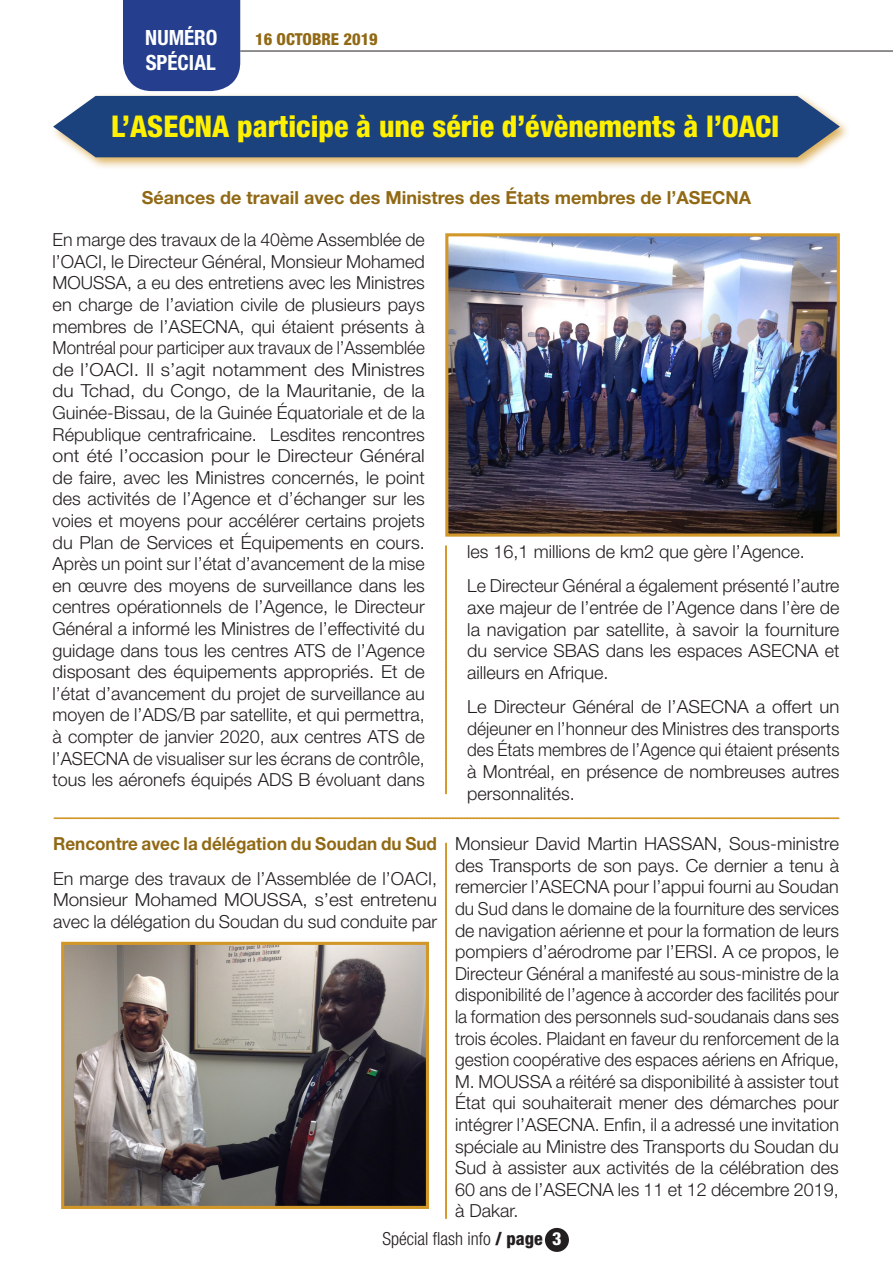
<style>
.page{position:relative;width:893px;height:1263px;background:#fff}
.page>*{position:absolute;margin:0;border:0;box-sizing:border-box;transform-origin:0 0}
.t1{font:800 condensed 30px "Helvetica Neue LT Std";color:#fff101}
.t2{font:700 condensed 21px/25.2px "Helvetica Neue LT Std";color:#fff}
.corps_du_texte{font:300 18px/21.6px "Helvetica Neue LT Std";color:#231f20;text-align:justify}
.corps_du_texte-2{font:700 18px "Helvetica Neue LT Std";color:#916915}
.corps_du_texte-3{font:700 18px "Helvetica Neue LT Std";color:#916915;scale:.95 1}
.t3{font:300 condensed 18px "Helvetica Neue LT Std";color:#231f20}
.t4{font:800 condensed 16.5px "Helvetica Neue LT Std";color:#916915}
.s1{font-weight:800}
.s2{font-weight:800;color:#fff}
</style>
<div class="page">
<hr style="left:240px;top:51px;width:653px;height:1px;background:#231f20">
<div style="left:123px;top:0;width:117px;height:91px;background:#253f8e"></div>
<div style="left:545px;top:1228px;width:24px;height:24px;background:#231f20;border-radius:50%"></div>
<div style="left:50px;top:92px;width:801px;height:78px;background:#d29729;opacity:.75"></div>
<div style="left:53px;top:96px;width:787px;height:61px;background:#1c427d"></div>
<svg style="left:445px;top:843px;width:2px;height:376px"></svg>
<svg style="left:445px;top:546px;width:2px;height:248px"></svg>
<svg style="left:54px;top:817px;width:785px;height:2px"></svg>
<img style="left:449px;top:237px;width:387px;height:296px">
<div style="left:445px;top:233px;width:395px;height:304px;border:3px solid #d29729"></div>
<img style="left:65px;top:946px;width:360px;height:259px">
<div style="left:61px;top:942px;width:368px;height:267px;border:3px solid #d29729"></div>
<p class="t2" style="left:145px;top:25px;width:74px">NUMÉRO<br>SPÉCIAL</p>
<p class="t4" style="left:255px;top:29px;width:124px">16 OCTOBRE 2019</p>
<p class="t1" style="left:111px;top:108px;width:670px">L’ASECNA participe à une série d’évènements à l’OACI</p>
<p class="corps_du_texte-2" style="left:142px;top:187px;width:611px">Séances de travail avec des Ministres des États membres de l’ASECNA</p>
<p class="corps_du_texte" style="left:53px;top:229px;width:374px">En marge des travaux de la 40ème Assemblée de l’OACI, le Directeur Général, Monsieur Mohamed MOUSSA, a eu des entretiens avec les Ministres en charge de l’aviation civile de plusieurs pays membres de l’ASECNA, qui étaient présents à Montréal pour participer aux travaux de l’Assemblée de l’OACI. Il s’agit notamment des Ministres du Tchad, du Congo, de la Mauritanie, de la Guinée-Bissau, de la Guinée Équatoriale et de la République centrafricaine. Lesdites rencontres ont été l’occasion pour le Directeur Général de faire, avec les Ministres concernés, le point des activités de l’Agence et d’échanger sur les voies et moyens pour accélérer certains projets du Plan de Services et Équipements en cours.<br>Après un point sur l’état d’avancement de la mise en œuvre des moyens de surveillance dans les centres opérationnels de l’Agence, le Directeur Général a informé les Ministres de l’effectivité du guidage dans tous les centres ATS de l’Agence disposant des équipements appropriés. Et de l’état d’avancement du projet de surveillance au moyen de l’ADS/B par satellite, et qui permettra, à compter de janvier 2020, aux centres ATS de l’ASECNA de visualiser sur les écrans de contrôle, tous les aéronefs équipés ADS B évoluant dans</p>
<p class="corps_du_texte-3" style="left:53px;top:833px;width:406px">Rencontre avec la délégation du Soudan du Sud</p>
<p class="corps_du_texte" style="left:53px;top:867px;width:385px">En marge des travaux de l’Assemblée de l’OACI, Monsieur Mohamed MOUSSA, s’est entretenu avec la délégation du Soudan du sud conduite par</p>
<p class="corps_du_texte" style="left:467px;top:540px;width:339px">les 16,1 millions de km2 que gère l’Agence.</p>
<p class="corps_du_texte" style="left:467px;top:575px;width:374px">Le Directeur Général a également présenté l’autre axe majeur de l’entrée de l’Agence dans l’ère de la navigation par satellite, à savoir la fourniture du service SBAS dans les espaces ASECNA et ailleurs en Afrique.</p>
<p class="corps_du_texte" style="left:467px;top:695px;width:374px">Le Directeur Général de l’ASECNA a offert un déjeuner en l’honneur des Ministres des transports des États membres de l’Agence qui étaient présents à Montréal, en présence de nombreuses autres personnalités.</p>
<p class="corps_du_texte" style="left:455px;top:833px;width:385px">Monsieur David Martin HASSAN, Sous-ministre des Transports de son pays. Ce dernier a tenu à remercier l’ASECNA pour l’appui fourni au Soudan du Sud dans le domaine de la fourniture des services de navigation aérienne et pour la formation de leurs pompiers d’aérodrome par l’ERSI. A ce propos, le Directeur Général a manifesté au sous-ministre de la disponibilité de l’agence à accorder des facilités pour la formation des personnels sud-soudanais dans ses trois écoles. Plaidant en faveur du renforcement de la gestion coopérative des espaces aériens en Afrique, M. MOUSSA a réitéré sa disponibilité à assister tout État qui souhaiterait mener des démarches pour intégrer l’ASECNA. Enfin, il a adressé une invitation spéciale au Ministre des Transports du Soudan du Sud à assister aux activités de la célébration des 60 ans de l’ASECNA les 11 et 12 décembre 2019, à Dakar.</p>
<p class="t3" style="left:382px;top:1228px;width:180px">Spécial flash info <span class="s1">/ page</span> <span class="s2">3</span></p>
</div>
